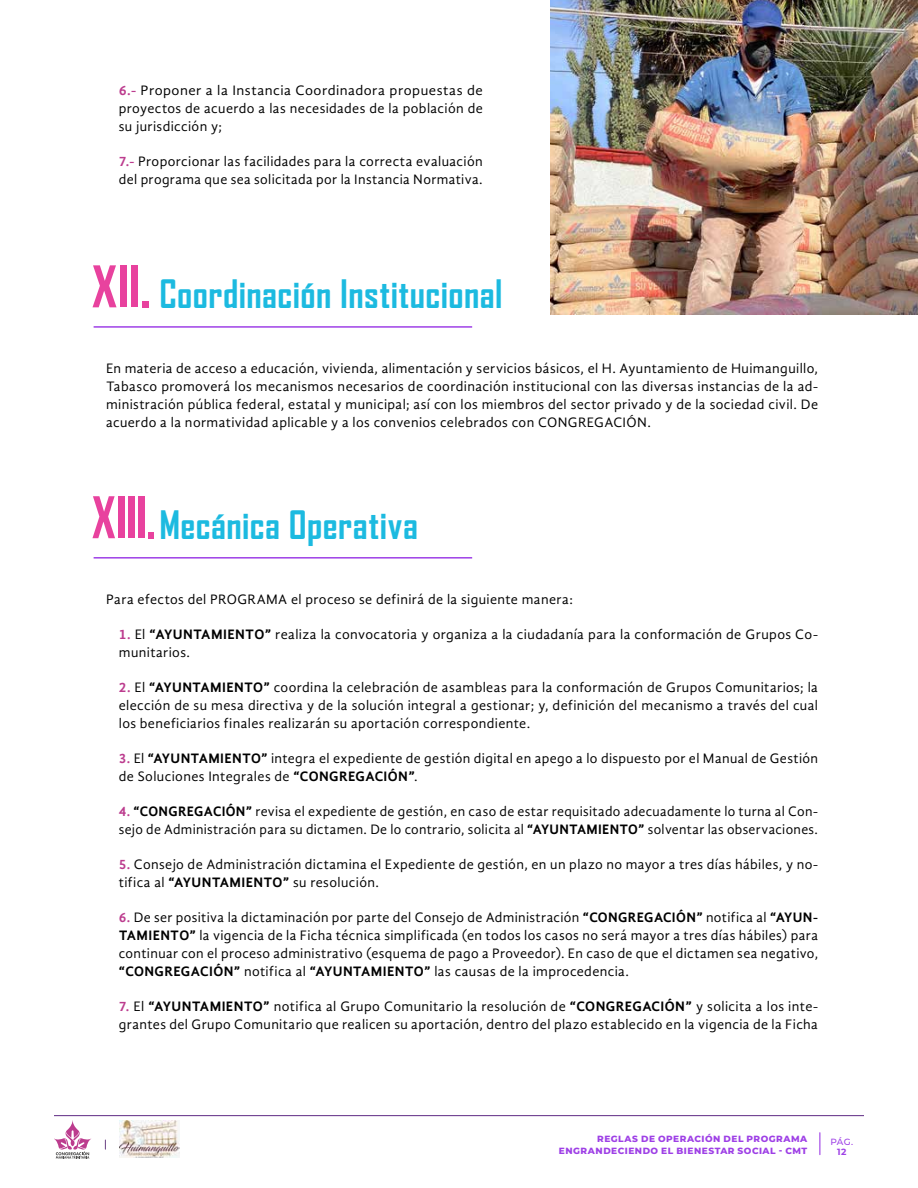
<style>
.page{position:relative;width:918px;height:1188px;background:#fff}
.page>*{position:absolute;margin:0;border:0;box-sizing:border-box;transform-origin:0 0}
.t1{font:700 60px "Bebas Neue";letter-spacing:-.005em;color:#e8429e;scale:.94 1}
.t2{font:700 60px "Bebas Neue";letter-spacing:-.005em;color:#e8429e}
.t3{font:700 37.5px "Agency FB";letter-spacing:.01em;color:#1cbae0}
.t4{font:14.1px/18px "Gandhi Sans";letter-spacing:.025em;color:#000}
.t5{font:800 9px/12px "Montserrat";letter-spacing:.055em;color:#9e40e6;text-align:right}
.t6{font:500 9px "Montserrat";color:#9e40e6}
.t7{font:700 9px "Montserrat";color:#9e40e6}
.s1{font-weight:700;color:#bc3c8e}
.s2{font-weight:700}
</style>
<div class="page">
<hr style="left:54px;top:1115px;width:810px;height:1px;background:#5f2a84">
<svg style="left:819px;top:1133px;width:1px;height:22px"></svg>
<svg style="left:54px;top:1120px;width:37px;height:39px"></svg>
<img style="left:120px;top:1120px;width:59px;height:37px">
<hr style="left:94px;top:326px;width:378px;height:2px;background:#9e40e6">
<hr style="left:94px;top:557px;width:378px;height:2px;background:#9e40e6">
<img style="left:550px;top:0;width:368px;height:315px">
<p class="t4" style="left:119px;top:82px;width:366px;text-align:justify"><span class="s1">6.-</span> Proponer a la Instancia Coordinadora propuestas de proyectos de acuerdo a las necesidades de la población de su jurisdicción y;</p>
<p class="t4" style="left:119px;top:153px;width:365px"><span class="s1">7.-</span> Proporcionar las facilidades para la correcta evaluación del programa que sea solicitada por la Instancia Normativa.</p>
<h1 class="t2" style="left:92px;top:254px;width:61px">XIi.</h1>
<h2 class="t3" style="left:159px;top:271px;width:345px">Coordinación Institucional</h2>
<p class="t4" style="left:106px;top:359px;width:714px;text-align:justify">En materia de acceso a educación, vivienda, alimentación y servicios básicos, el H. Ayuntamiento de Huimanguillo, Tabasco promoverá los mecanismos necesarios de coordinación institucional con las diversas instancias de la ad&shy;ministración pública federal, estatal y municipal; así con los miembros del sector privado y de la sociedad civil. De acuerdo a la normatividad aplicable y a los convenios celebrados con CONGREGACIÓN.</p>
<h1 class="t1" style="left:92px;top:485px;width:70px">XIII.</h1>
<h2 class="t3" style="left:159px;top:502px;width:260px">Mecánica Operativa</h2>
<p class="t4" style="left:106px;top:591px;width:468px">Para efectos del PROGRAMA el proceso se definirá de la siguiente manera:</p>
<p class="t4" style="left:119px;top:626px;width:701px"><span class="s1">1.</span> El <span class="s2">“AYUNTAMIENTO”</span> realiza la convocatoria y organiza a la ciudadanía para la conformación de Grupos Co&shy;munitarios.</p>
<p class="t4" style="left:119px;top:679px;width:701px;text-align:justify"><span class="s1">2.</span> El <span class="s2">“AYUNTAMIENTO”</span> coordina la celebración de asambleas para la conformación de Grupos Comunitarios; la elección de su mesa directiva y de la solución integral a gestionar; y, definición del mecanismo a través del cual los beneficiarios finales realizarán su aportación correspondiente.</p>
<p class="t4" style="left:119px;top:750px;width:701px"><span class="s1">3.</span> El <span class="s2">“AYUNTAMIENTO”</span> integra el expediente de gestión digital en apego a lo dispuesto por el Manual de Gestión de Soluciones Integrales de <span class="s2">“CONGREGACIÓN”</span>.</p>
<p class="t4" style="left:119px;top:803px;width:701px"><span class="s1">4.</span> <span class="s2">“CONGREGACIÓN”</span> revisa el expediente de gestión, en caso de estar requisitado adecuadamente lo turna al Con&shy;sejo de Administración para su dictamen. De lo contrario, solicita al <span class="s2">“AYUNTAMIENTO”</span> solventar las observaciones.</p>
<p class="t4" style="left:119px;top:856px;width:701px"><span class="s1">5.</span> Consejo de Administración dictamina el Expediente de gestión, en un plazo no mayor a tres días hábiles, y no&shy;tifica al <span class="s2">“AYUNTAMIENTO”</span> su resolución.</p>
<p class="t4" style="left:119px;top:909px;width:701px;text-align:justify"><span class="s1">6.</span> De ser positiva la dictaminación por parte del Consejo de Administración <span class="s2">“CONGREGACIÓN”</span> notifica al <span class="s2">“AYUN-TAMIENTO”</span> la vigencia de la Ficha técnica simplificada (en todos los casos no será mayor a tres días hábiles) para continuar con el proceso administrativo (esquema de pago a Proveedor). En caso de que el dictamen sea negativo, <span class="s2">“CONGREGACIÓN”</span> notifica al <span class="s2">“AYUNTAMIENTO”</span> las causas de la improcedencia.</p>
<p class="t4" style="left:119px;top:998px;width:701px"><span class="s1">7.</span> El <span class="s2">“AYUNTAMIENTO”</span> notifica al Grupo Comunitario la resolución de <span class="s2">“CONGREGACIÓN”</span> y solicita a los inte&shy;grantes del Grupo Comunitario que realicen su aportación, dentro del plazo establecido en la vigencia de la Ficha</p>
<p class="t5" style="left:559px;top:1132px;width:250px">REGLAS DE OPERACIÓN DEL PROGRAMA<br>ENGRANDECIENDO EL BIENESTAR SOCIAL - CMT</p>
<p class="t6" style="left:830px;top:1135px;width:24px">PÁG.</p>
<p class="t7" style="left:837px;top:1146px;width:11px">12</p>
</div>
